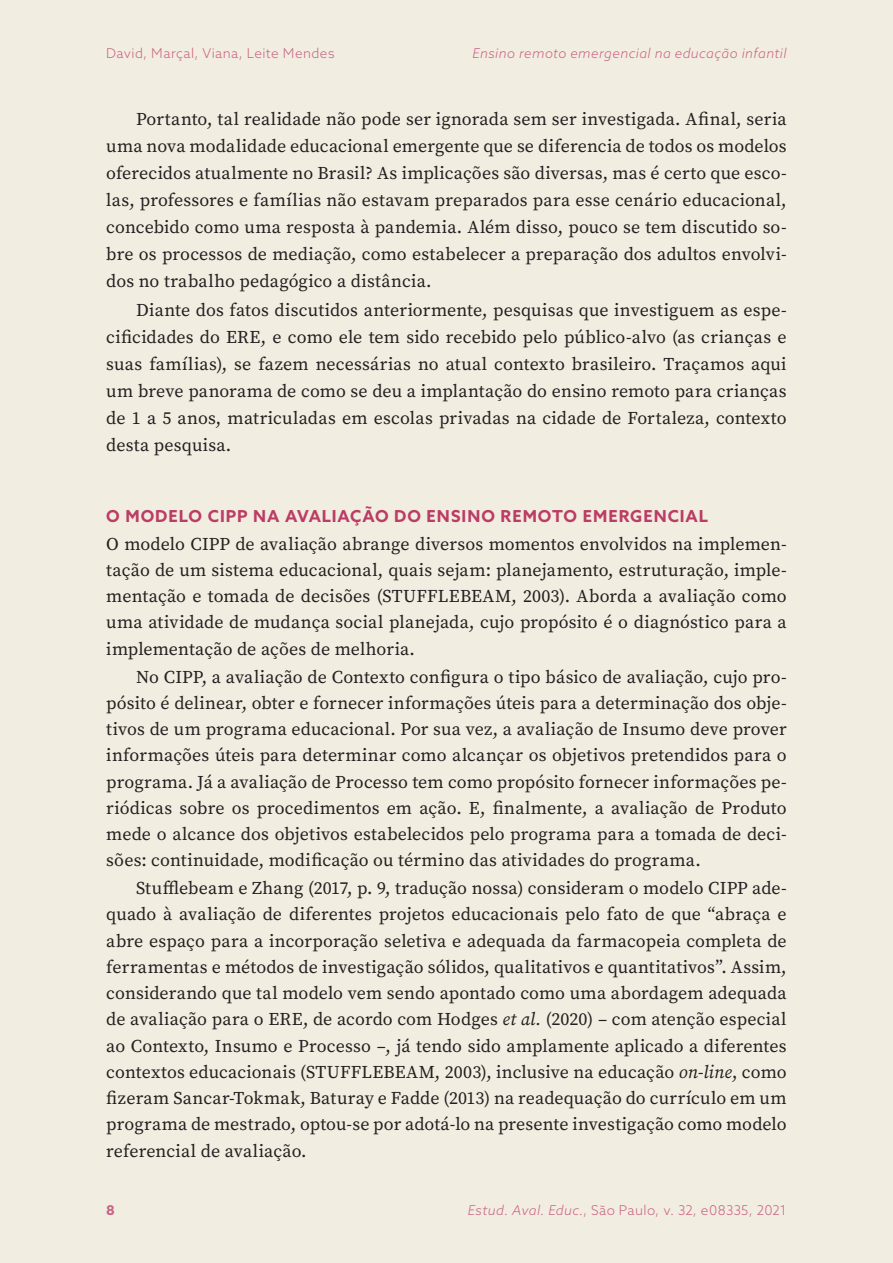
<style>
.page{position:relative;width:893px;height:1263px;background:#f2ede1}
.page>*{position:absolute;margin:0;border:0;box-sizing:border-box;transform-origin:0 0}
.texto_prim_paragrafo{font:18px/26.2px "Source Serif Variable";letter-spacing:.005em;color:#231f20;text-align:justify}
.subtitulo{font:700 16.5px "Azo Sans";letter-spacing:.06em;color:#bb3c65}
.t1{font:300 13.5px "Azo Sans";letter-spacing:.03em;color:#c96384}
.t2{font:italic 300 13.5px "Azo Sans";letter-spacing:.03em;color:#c96384}
.t3{font:700 13.5px "Azo Sans";color:#c96384}
.s1{font-style:italic}
</style>
<div class="page">
<p class="t1" style="left:106px;top:45px;width:230px">David, Marçal, Viana, Leite Mendes</p>
<p class="t2" style="left:472px;top:45px;width:316px">Ensino remoto emergencial na educação infantil</p>
<p class="texto_prim_paragrafo" style="left:106px;top:105px;width:682px;line-height:27px;text-indent:30px">Portanto, tal realidade não pode ser ignorada sem ser investigada. Afinal, seria uma nova modalidade educacional emergente que se diferencia de todos os modelos oferecidos atualmente no Brasil? As implicações são diversas, mas é certo que esco&shy;las, professores e famílias não estavam preparados para esse cenário educacional, concebido como uma resposta à pandemia. Além disso, pouco se tem discutido so&shy;bre os processos de mediação, como estabelecer a preparação dos adultos envolvi&shy;dos no trabalho pedagógico a distância.</p>
<p class="texto_prim_paragrafo" style="left:106px;top:296px;width:682px;line-height:27px;text-indent:30px">Diante dos fatos discutidos anteriormente, pesquisas que investiguem as espe&shy;cificidades do ERE, e como ele tem sido recebido pelo público-alvo (as crianças e suas famílias), se fazem necessárias no atual contexto brasileiro. Traçamos aqui um breve panorama de como se deu a implantação do ensino remoto para crianças de 1 a 5 anos, matriculadas em escolas privadas na cidade de Fortaleza, contexto desta pesquisa.</p>
<p class="subtitulo" style="left:106px;top:505px;width:603px">O MODELO CIPP NA AVALIAÇÃO DO ENSINO REMOTO EMERGENCIAL</p>
<p class="texto_prim_paragrafo" style="left:106px;top:530px;width:682px">O modelo CIPP de avaliação abrange diversos momentos envolvidos na implemen&shy;tação de um sistema educacional, quais sejam: planejamento, estruturação, imple&shy;mentação e tomada de decisões (STUFFLEBEAM, 2003). Aborda a avaliação como uma atividade de mudança social planejada, cujo propósito é o diagnóstico para a implementação de ações de melhoria.</p>
<p class="texto_prim_paragrafo" style="left:106px;top:663px;width:682px;text-indent:30px">No CIPP, a avaliação de Contexto configura o tipo básico de avaliação, cujo pro&shy;pósito é delinear, obter e fornecer informações úteis para a determinação dos obje&shy;tivos de um programa educacional. Por sua vez, a avaliação de Insumo deve prover informações úteis para determinar como alcançar os objetivos pretendidos para o programa. Já a avaliação de Processo tem como propósito fornecer informações pe&shy;riódicas sobre os procedimentos em ação. E, finalmente, a avaliação de Produto mede o alcance dos objetivos estabelecidos pelo programa para a tomada de deci&shy;sões: continuidade, modificação ou término das atividades do programa.</p>
<p class="texto_prim_paragrafo" style="left:106px;top:875px;width:682px;text-indent:30px">Stufflebeam e Zhang (2017, p. 9, tradução nossa) consideram o modelo CIPP ade&shy;quado à avaliação de diferentes projetos educacionais pelo fato de que “abraça e abre espaço para a incorporação seletiva e adequada da farmacopeia completa de ferramentas e métodos de investigação sólidos, qualitativos e quantitativos”. Assim, considerando que tal modelo vem sendo apontado como uma abordagem adequada de avaliação para o ERE, de acordo com Hodges <span class="s1">et al.</span> (2020) – com atenção especial ao Contexto, Insumo e Processo –, já tendo sido amplamente aplicado a diferentes contextos educacionais (STUFFLEBEAM, 2003), inclusive na educação <span class="s1">on-line</span>, como fizeram Sancar-Tokmak, Baturay e Fadde (2013) na readequação do currículo em um programa de mestrado, optou-se por adotá-lo na presente investigação como modelo referencial de avaliação.</p>
<p class="t3" style="left:106px;top:1201px;width:10px">8</p>
<p class="t1" style="left:468px;top:1201px;width:320px"><span class="s1">Estud. Aval. Educ.</span>, São Paulo, v. 32, e08335, 2021</p>
</div>
